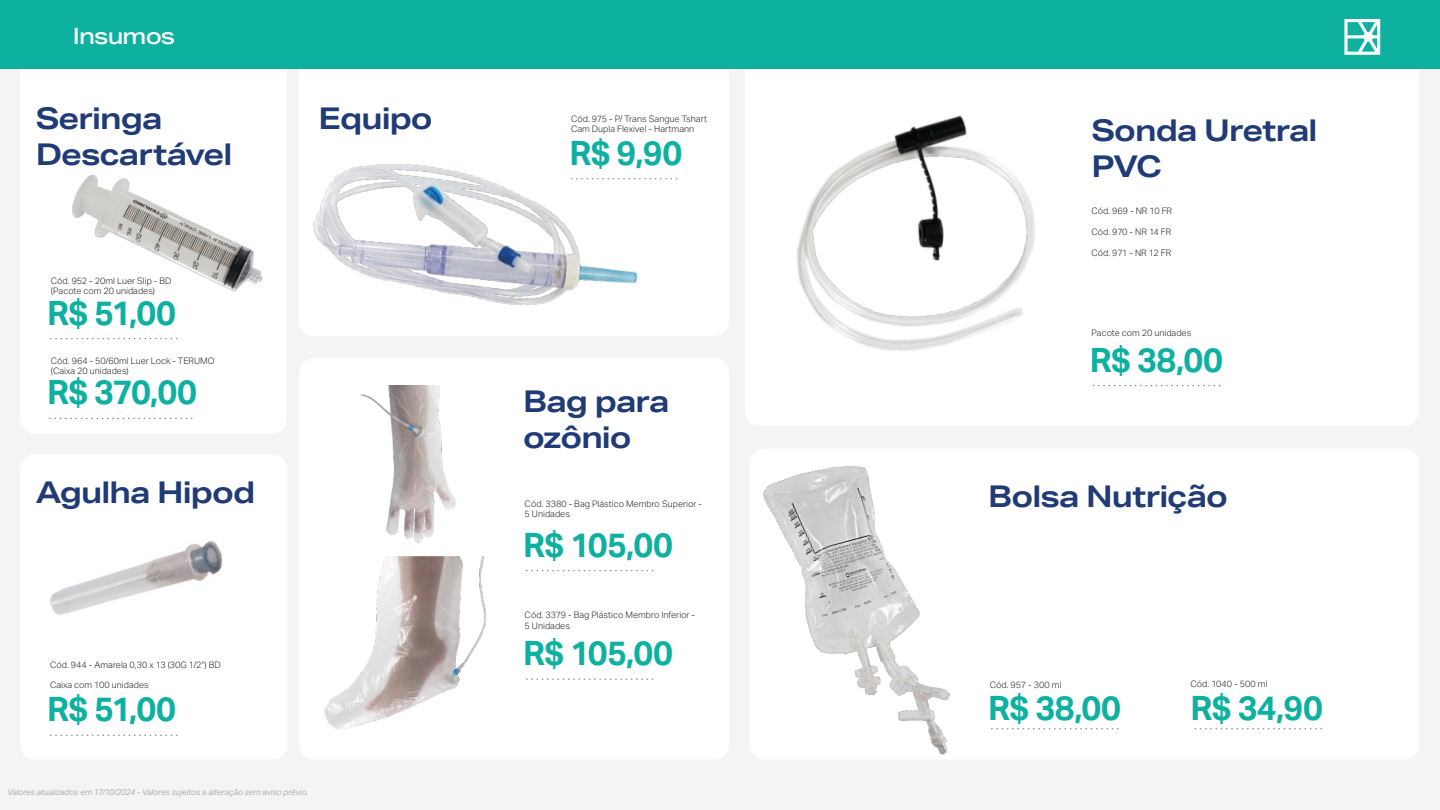
<style>
.page{position:relative;width:1440px;height:810px;background:#f4f4f4}
.page>*{position:absolute;margin:0;border:0;box-sizing:border-box;transform-origin:0 0}
.t1{font:700 33.75px "Aktiv Grotesk";letter-spacing:-.02em;color:#0eb0a0}
.t2{font:700 30px/36px "Aktiv Grotesk Ex";letter-spacing:-.03em;color:#203b76}
.t3{font:500 22.5px "Aktiv Grotesk Ex";letter-spacing:-.035em;color:#fff}
.t4{font:300 9px/10.5px "Aktiv Grotesk";color:#262626}
.t5{font:italic 300 8.25px "Aktiv Grotesk";letter-spacing:.005em;color:#969696}
</style>
<div class="page">
<div style="left:20px;top:46px;width:267px;height:388px;background:#fff;border-radius:15px"></div>
<div style="left:20px;top:455px;width:268px;height:305px;background:#fff;border-radius:15px"></div>
<div style="left:745px;top:43px;width:674px;height:383px;background:#fff;border-radius:15px"></div>
<img style="left:72px;top:174px;width:191px;height:118px">
<img style="left:796px;top:115px;width:239px;height:236px">
<svg style="left:50px;top:338px;width:127px;height:1px"></svg>
<svg style="left:1092px;top:385px;width:128px;height:1px"></svg>
<div style="left:299px;top:26px;width:430px;height:310px;background:#fff;border-radius:15px"></div>
<svg style="left:49px;top:418px;width:143px;height:1px"></svg>
<div style="left:0;top:0;width:1440px;height:68px;background:#0eb0a0"></div>
<svg style="left:1344px;top:19px;width:36px;height:36px"></svg>
<img style="left:313px;top:164px;width:343px;height:142px">
<div style="left:299px;top:358px;width:430px;height:402px;background:#fff;border-radius:15px"></div>
<svg style="left:526px;top:570px;width:127px;height:1px"></svg>
<svg style="left:526px;top:679px;width:127px;height:1px"></svg>
<img style="left:360px;top:386px;width:96px;height:157px">
<img style="left:324px;top:557px;width:163px;height:173px">
<img style="left:50px;top:541px;width:172px;height:74px">
<svg style="left:50px;top:735px;width:127px;height:1px"></svg>
<svg style="left:570px;top:178px;width:107px;height:1px"></svg>
<div style="left:750px;top:448px;width:669px;height:312px;background:#fff;border-radius:15px"></div>
<svg style="left:996px;top:728px;width:122px;height:1px"></svg>
<img style="left:763px;top:465px;width:230px;height:290px">
<svg style="left:1194px;top:728px;width:128px;height:1px"></svg>
<h3 class="t3" style="left:73px;top:23px;width:104px">Insumos</h3>
<h2 class="t2" style="left:36px;top:100px;width:198px">Seringa<br>Descartável</h2>
<p class="t4" style="left:51px;top:276px;width:122px">Cód. 952 - 20ml Luer Slip - BD (Pacote com 20 unidades)</p>
<h1 class="t1" style="left:47px;top:292px;width:131px">R$ 51,00</h1>
<p class="t4" style="left:51px;top:355px;width:165px">Cód. 964 - 50/60ml Luer Lock - TERUMO (Caixa 20 unidades)</p>
<h1 class="t1" style="left:47px;top:372px;width:151px">R$ 370,00</h1>
<h2 class="t2" style="left:36px;top:474px;width:221px">Agulha Hipod</h2>
<h2 class="t2" style="left:318px;top:100px;width:116px">Equipo</h2>
<p class="t4" style="left:50px;top:660px;width:172px">Cód. 944 - Amarela 0,30 x 13 (30G 1/2") BD</p>
<h1 class="t1" style="left:47px;top:688px;width:131px">R$ 51,00</h1>
<p class="t4" style="left:50px;top:679px;width:100px">Caixa com 100 unidades</p>
<p class="t5" style="left:7px;top:788px;width:302px">Valores atualizados em 17/10/2024 - Valores sujeitos a alteração sem aviso prévio.</p>
<p class="t4" style="left:571px;top:113px;width:138px">Cód. 975 - P/ Trans Sangue Tshart<br>Cam Dupla Flexivel - Hartmann</p>
<h1 class="t1" style="left:570px;top:132px;width:114px">R$ 9,90</h1>
<h2 class="t2" style="left:523px;top:383px;width:148px">Bag para ozônio</h2>
<p class="t4" style="left:525px;top:498px;width:179px">Cód. 3380 - Bag Plástico Membro Superior -<br>5 Unidades</p>
<h1 class="t1" style="left:523px;top:524px;width:152px">R$ 105,00</h1>
<p class="t4" style="left:525px;top:610px;width:172px">Cód. 3379 - Bag Plástico Membro Inferior -<br>5 Unidades</p>
<h1 class="t1" style="left:523px;top:632px;width:152px">R$ 105,00</h1>
<h2 class="t2" style="left:1091px;top:112px;width:228px">Sonda Uretral<br>PVC</h2>
<p class="t4" style="left:1091px;top:206px;width:82px">Cód. 969 - NR 10 FR</p>
<p class="t4" style="left:1091px;top:227px;width:82px">Cód. 970 - NR 14 FR</p>
<p class="t4" style="left:1091px;top:248px;width:81px">Cód. 971 - NR 12 FR</p>
<p class="t4" style="left:1091px;top:328px;width:101px">Pacote com 20 unidades</p>
<h1 class="t1" style="left:1090px;top:339px;width:135px">R$ 38,00</h1>
<h2 class="t2" style="left:988px;top:478px;width:241px">Bolsa Nutrição</h2>
<p class="t4" style="left:990px;top:680px;width:73px">Cód. 957 - 300 ml</p>
<h1 class="t1" style="left:988px;top:687px;width:135px">R$ 38,00</h1>
<p class="t4" style="left:1191px;top:679px;width:78px">Cód. 1040 - 500 ml</p>
<h1 class="t1" style="left:1191px;top:687px;width:134px">R$ 34,90</h1>
</div>
